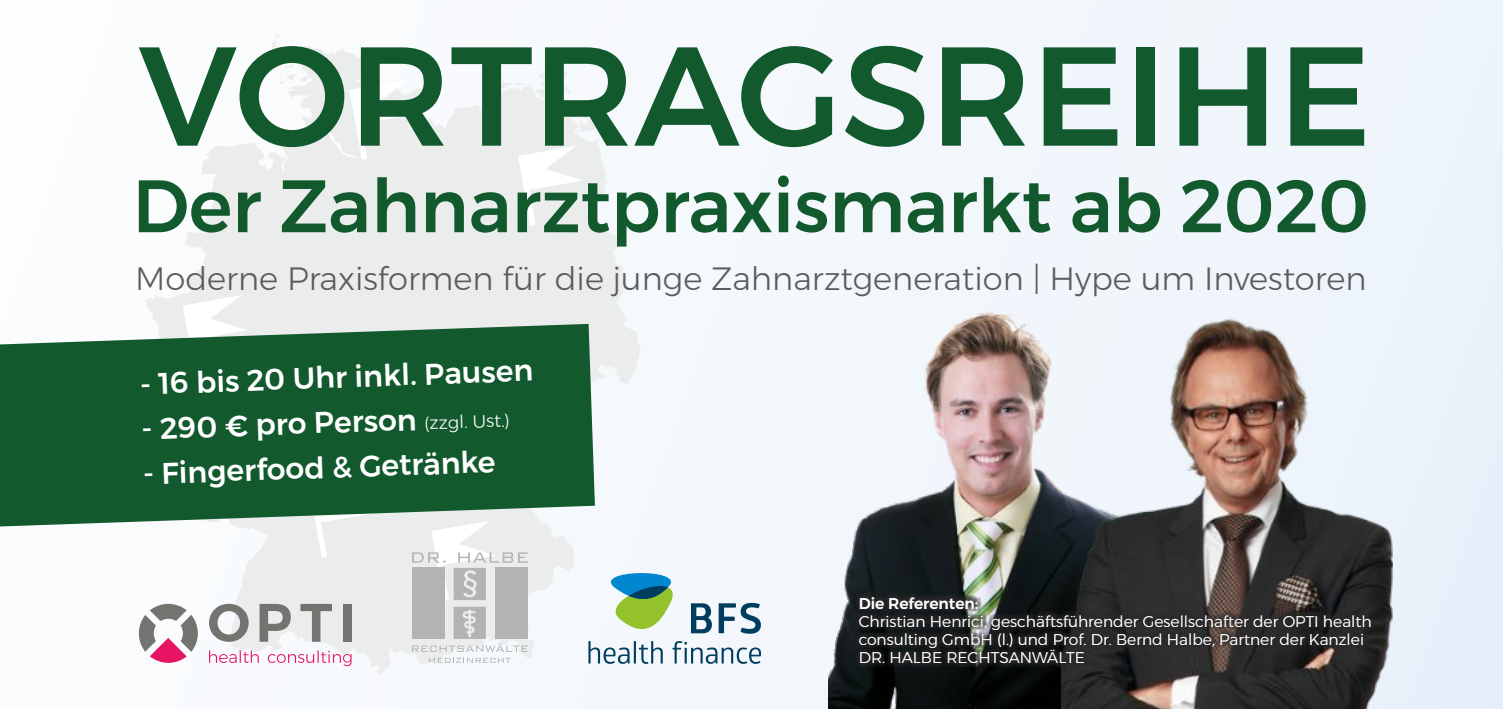
<style>
.page{position:relative;width:1503px;height:709px;background:#fff}
.page>*{position:absolute;margin:0;border:0;box-sizing:border-box;transform-origin:0 0}
.t1{font:500 140.5px "Montserrat";color:#12592e}
.t2{font:500 74px "Montserrat";color:#12592e}
.t3{font:300 32.25px "Montserrat";color:#5c5c5c}
.t4{font:500 29.75px "Montserrat";color:#fff}
.t5{font:300 15.5px/18.2px "Montserrat";color:#fff}
.t6{font:500 15.5px "Montserrat";color:#fff}
.s1{font-weight:300;font-size:18px}
</style>
<div class="page">
<div style="left:0;top:0;width:1502px;height:709px;background:#f3f7fc"></div>
<svg style="left:146px;top:35px;width:494px;height:639px;fill:#ebeded"></svg>
<svg style="left:518px;top:145px;width:65px;height:81px"></svg>
<svg style="left:349px;top:79px;width:65px;height:81px"></svg>
<svg style="left:309px;top:526px;width:65px;height:32px"></svg>
<svg style="left:183px;top:295px;width:65px;height:29px"></svg>
<img style="left:828px;top:312px;width:233px;height:397px">
<img style="left:1061px;top:318px;width:331px;height:391px">
<svg style="left:209px;top:650px;width:142px;height:16px"></svg>
<svg style="left:209px;top:604px;width:40px;height:38px"></svg>
<svg style="left:259px;top:604px;width:32px;height:37px"></svg>
<svg style="left:300px;top:604px;width:32px;height:37px"></svg>
<div style="left:343px;top:604px;width:8px;height:37px;background:#737370"></div>
<svg style="left:139px;top:604px;width:59px;height:59px"></svg>
<svg style="left:412px;top:526px;width:116px;height:126px"></svg>
<svg style="left:429px;top:658px;width:82px;height:5px"></svg>
<svg style="left:588px;top:567px;width:173px;height:97px"></svg>
<svg style="left:0;top:324px;width:595px;height:202px;background:#286842"></svg>
<div style="left:856px;top:593px;width:517px;height:73px;background:#2b2929;opacity:.98"></div>
<h1 class="t1" style="left:139px;top:10px;width:1234px">VORTRAGSREIHE</h1>
<h2 class="t2" style="left:133px;top:160px;width:1238px">Der Zahnarztpraxismarkt ab 2020</h2>
<h3 class="t3" style="left:135px;top:259px;width:1232px">Moderne Praxisformen für die junge Zahnarztgeneration | Hype um Investoren</h3>
<h3 class="t4" style="left:139px;top:366px;width:395px;rotate:-2deg">- 16 bis 20 Uhr inkl. Pausen</h3>
<h3 class="t4" style="left:141px;top:410px;width:370px;rotate:-2deg">- 290 € pro Person <span class="s1">(zzgl. Ust.)</span></h3>
<h3 class="t4" style="left:142px;top:455px;width:354px;rotate:-2deg">- Fingerfood &amp; Getränke</h3>
<p class="t6" style="left:858px;top:593px;width:121px">Die Referenten:</p>
<p class="t5" style="left:858px;top:612px;width:514px">Christian Henrici, geschäftsführender Gesellschafter der OPTI health consulting GmbH (l.) und Prof. Dr. Bernd Halbe, Partner der Kanzlei<br>DR. HALBE RECHTSANWÄLTE</p>
</div>
